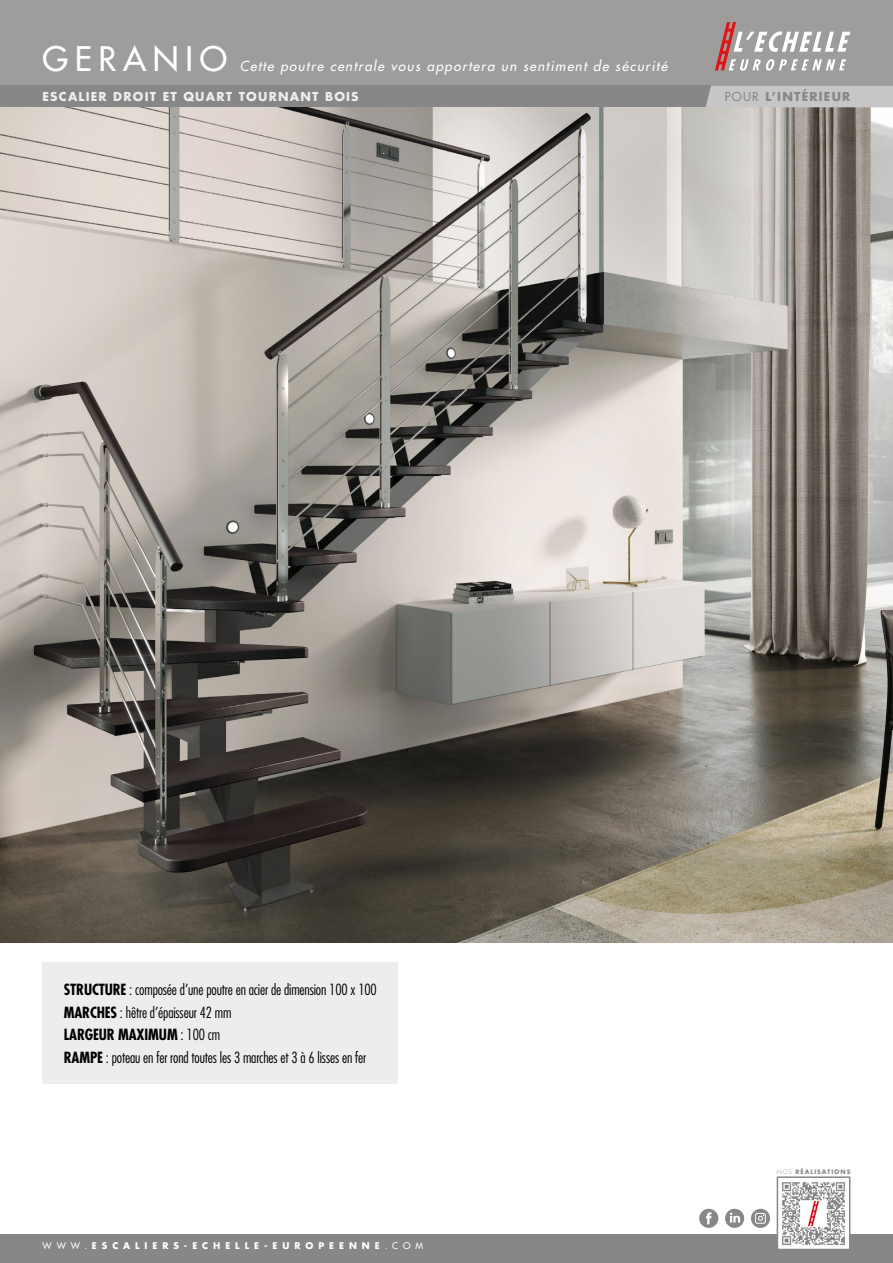
<style>
.page{position:relative;width:893px;height:1263px;background:#fff}
.page>*{position:absolute;margin:0;border:0;box-sizing:border-box;transform-origin:0 0}
.t1{font:500 33px "Futura Std";letter-spacing:.2em;color:#fff}
.t2{font:300 condensed 15px/22.5px "Futura Std";letter-spacing:-.01em;color:#000}
.t3{font:italic 500 13.5px "Futura Std";letter-spacing:.1em;color:#fff}
.t4{font:700 12px "Futura Std";letter-spacing:.1em;color:#ededed}
.t5{font:700 12px "Futura Std";letter-spacing:.1em;color:#878787}
.t6{font:700 9px "Futura Std";letter-spacing:.55em;color:#fff}
.t7{font:700 6px "Futura Std";letter-spacing:.16em;color:#878787}
.s1{font-weight:500}
.s2{font-weight:700}
.s3{font-weight:300}
</style>
<div class="page">
<img style="left:0;top:107px;width:893px;height:835px">
<div style="left:43px;top:962px;width:355px;height:122px;background:#ededed"></div>
<div style="left:0;top:0;width:893px;height:86px;background:#9d9d9c"></div>
<div style="left:0;top:86px;width:893px;height:21px;background:#878787"></div>
<div style="left:0;top:1235px;width:893px;height:28px;background:#878787"></div>
<div style="left:706px;top:86px;width:187px;height:21px;background:#c6c6c6"></div>
<svg style="left:699px;top:1209px;width:19px;height:19px"></svg>
<svg style="left:751px;top:1209px;width:19px;height:19px"></svg>
<svg style="left:725px;top:1209px;width:19px;height:19px"></svg>
<svg style="left:715px;top:22px;width:135px;height:49px"></svg>
<img style="left:780px;top:1182px;width:67px;height:65px">
<div style="left:777px;top:1176px;width:73px;height:74px;border:2px solid #878787"></div>
<h1 class="t1" style="left:43px;top:38px;width:186px">GERANIO</h1>
<p class="t3" style="left:240px;top:57px;width:429px">Cette poutre centrale vous apportera un sentiment de sécurité</p>
<p class="t4" style="left:43px;top:88px;width:318px">ESCALIER DROIT ET QUART TOURNANT BOIS</p>
<p class="t5" style="left:725px;top:88px;width:127px"><span class="s1">POUR</span> L’INTÉRIEUR</p>
<p class="t2" style="left:64px;top:978px;width:314px"><span class="s2">STRUCTURE</span> : composée d’une poutre en acier de dimension 100 x 100<br><span class="s2">MARCHES</span> : hêtre d’épaisseur 42 mm<br><span class="s2">LARGEUR MAXIMUM</span> : 100 cm<br><span class="s2">RAMPE</span> : poteau en fer rond toutes les 3 marches et 3 à 6 lisses en fer</p>
<p class="t6" style="left:43px;top:1240px;width:382px"><span class="s1">WWW.</span>ESCALIERS-ECHELLE-EUROPEENNE<span class="s1">.COM</span></p>
<p class="t7" style="left:777px;top:1168px;width:75px"><span class="s3">NOS</span> RÉALISATIONS</p>
</div>
